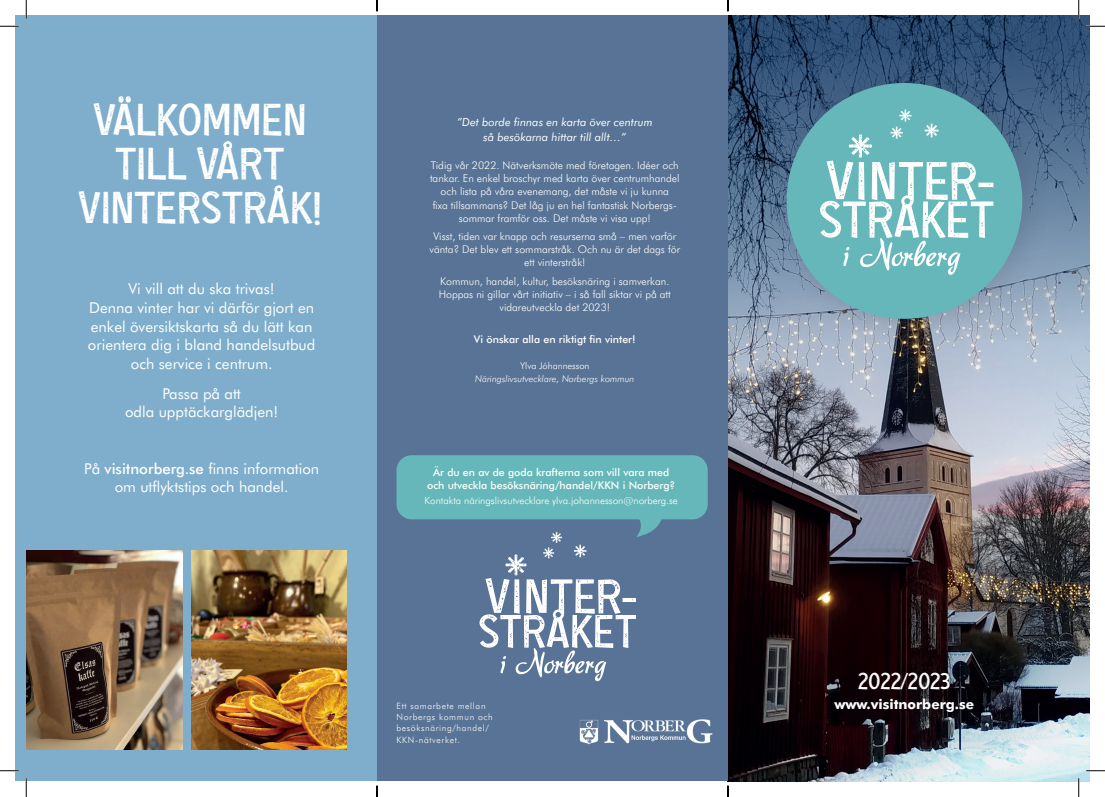
<style>
.page{position:relative;width:1105px;height:797px;background:#fff}
.page>*{position:absolute;margin:0;border:0;box-sizing:border-box;transform-origin:0 0}
.t1{font:41.25px/43.8px "a Ambang Resesi";color:#fff;text-align:center}
.t2{font:21.25px "a Ambang Resesi";color:#fff}
.t3{font:15px/18.8px "Futura BT";color:#fff;text-align:center}
.t4{font:700 13.75px "Futura BT";color:#fff}
.t5{font:italic 11.25px/15px "Futura BT";color:#fff;text-align:center}
.t6{font:300 10.62px/13.1px "Futura BT";color:#fff;text-align:center}
.t7{font:500 10.62px/13.1px "Futura BT";color:#fff;text-align:center}
.t8{font:300 10px "Futura BT";color:#fff}
.t9{font:italic 300 9.38px "Futura BT";color:#fff}
.t10{font:300 9.38px "Futura BT";color:#fff}
.t11{font:300 8.75px/11.2px "Futura BT";letter-spacing:.075em;color:#fff}
.s1{font-weight:500}
</style>
<div class="page">
<svg style="left:728px;top:16px;width:361px;height:305px;background:#415e7e"></svg>
<img style="left:728px;top:321px;width:361px;height:460px">
<div style="left:377px;top:16px;width:351px;height:765px;background:#587395"></div>
<div style="left:16px;top:16px;width:361px;height:765px;background:#7eaecb"></div>
<svg style="left:118px;top:96px;width:13px;height:7px"></svg>
<svg style="left:223px;top:141px;width:9px;height:9px"></svg>
<svg style="left:274px;top:185px;width:9px;height:9px"></svg>
<div style="left:397px;top:455px;width:311px;height:64px;background:#65b7ba;border-radius:15px"></div>
<img style="left:579px;top:719px;width:134px;height:26px">
<img style="left:26px;top:551px;width:156px;height:198px">
<img style="left:191px;top:551px;width:156px;height:198px">
<svg style="left:479px;top:519px;width:185px;height:162px"></svg>
<div style="left:768px;top:64px;width:283px;height:283px;background:#231f20;opacity:.12"></div>
<div style="left:786px;top:83px;width:236px;height:236px;background:#65b7ba;border-radius:50%"></div>
<svg style="left:820px;top:109px;width:173px;height:166px"></svg>
<svg style="left:0;top:25px;width:19px;height:2px"></svg>
<svg style="left:1086px;top:25px;width:19px;height:2px"></svg>
<svg style="left:0;top:770px;width:19px;height:1px"></svg>
<svg style="left:1086px;top:770px;width:19px;height:1px"></svg>
<svg style="left:25px;top:0;width:2px;height:19px"></svg>
<svg style="left:25px;top:778px;width:2px;height:19px"></svg>
<svg style="left:1078px;top:0;width:1px;height:19px"></svg>
<svg style="left:1078px;top:778px;width:1px;height:19px"></svg>
<svg style="left:376px;top:0;width:2px;height:11px"></svg>
<svg style="left:376px;top:785px;width:2px;height:12px"></svg>
<svg style="left:727px;top:0;width:2px;height:11px"></svg>
<svg style="left:727px;top:785px;width:2px;height:12px"></svg>
<h1 class="t1" style="left:78px;top:101px;width:245px">VALKOMMEN<br>TILL VART<br>VINTERSTRAK!</h1>
<h3 class="t3" style="left:88px;top:279px;width:229px">Vi vill att du ska trivas!<br>Denna vinter har vi därför gjort en enkel översiktskarta så du lätt kan orientera dig i bland handelsutbud och service i centrum.</h3>
<h3 class="t3" style="left:125px;top:383px;width:155px">Passa på att<br>odla upptäckarglädjen!</h3>
<h3 class="t3" style="left:84px;top:458px;width:237px">På <span class="s1">visitnorberg.se</span> finns information om utflyktstips och handel.</h3>
<p class="t5" style="left:457px;top:114px;width:197px">”Det borde finnas en karta över centrum så besökarna hittar till allt…”</p>
<p class="t6" style="left:430px;top:159px;width:251px">Tidig vår 2022. Nätverksmöte med företagen. Idéer och tankar. En enkel broschyr med karta över centrumhandel och lista på våra evenemang, det måste vi ju kunna<br>fixa tillsammans? Det låg ju en hel fantastisk Norbergs&shy;sommar framför oss. Det måste vi visa upp!</p>
<p class="t6" style="left:429px;top:230px;width:252px">Visst, tiden var knapp och resurserna små – men varför vänta? Det blev ett sommarstråk. Och nu är det dags för ett vinterstråk!</p>
<p class="t6" style="left:439px;top:274px;width:234px">Kommun, handel, kultur, besöksnäring i samverkan.<br>Hoppas ni gillar vårt initiativ – i så fall siktar vi på att vidareutveckla det 2023!</p>
<p class="t7" style="left:474px;top:332px;width:163px">Vi önskar alla en riktigt fin vinter!</p>
<p class="t10" style="left:520px;top:360px;width:71px">Ylva Jóhannesson</p>
<p class="t9" style="left:475px;top:373px;width:161px">Näringslivsutvecklare, Norbergs kommun</p>
<p class="t7" style="left:427px;top:465px;width:250px">Är du en av de goda krafterna som vill vara med och utveckla besöksnäring/handel/KKN i Norberg?</p>
<p class="t8" style="left:425px;top:494px;width:255px">Kontakta näringslivsutvecklare ylva.johannesson@norberg.se</p>
<p class="t11" style="left:397px;top:700px;width:98px">Ett samarbete mellan<br>Norbergs kommun och besöksnäring/handel/<br>KKN-nätverket.</p>
<h2 class="t2" style="left:858px;top:671px;width:94px">2022/2023</h2>
<p class="t4" style="left:834px;top:695px;width:141px">www.visitnorberg.se</p>
</div>
